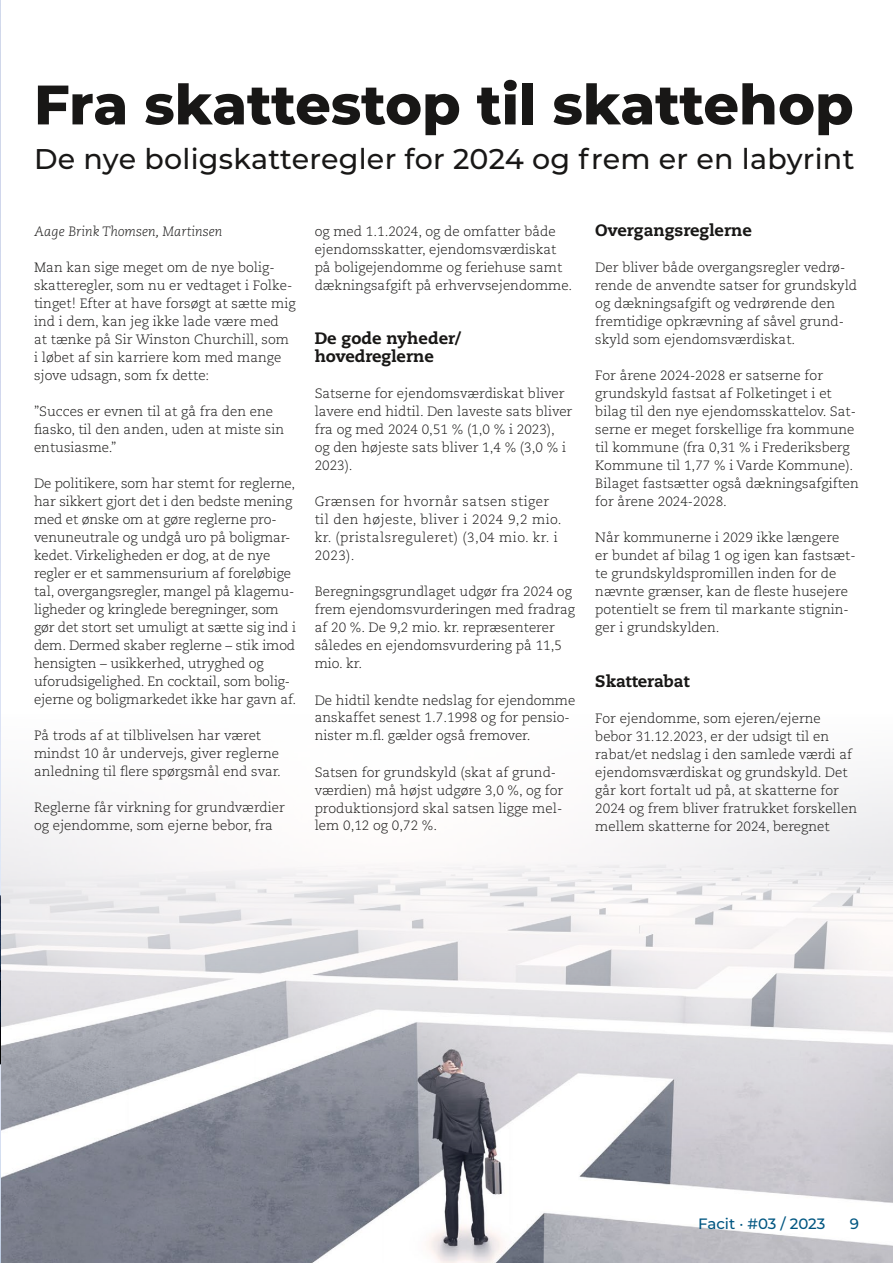
<style>
.page{position:relative;width:893px;height:1263px;background:#fff}
.page>*{position:absolute;margin:0;border:0;box-sizing:border-box;transform-origin:0 0}
.t1{font:800 55.5px "Montserrat";color:#181716}
.t2{font:500 28.5px "Montserrat";letter-spacing:.01em;color:#181716}
.t3{font:800 16.5px/18px "Caecilia LT Std";color:#181716}
.t4{font:500 15px "Montserrat";color:#005681}
.t5{font:300 13.5px/18px "Caecilia LT Std";color:#181716}
.t6{font:300 13.5px/18px "Caecilia LT Std";letter-spacing:.03em;color:#181716}
.t7{font:italic 300 13.5px "Caecilia LT Std";color:#181716}
</style>
<div class="page">
<img style="left:1px;top:779px;width:892px;height:484px">
<img style="left:0;top:1px;width:1px;height:1261px">
<h1 class="t1" style="left:34px;top:64px;width:821px">Fra skattestop til skattehop</h1>
<h2 class="t2" style="left:34px;top:139px;width:822px">De nye boligskatteregler for 2024 og frem er en labyrint</h2>
<p class="t7" style="left:34px;top:224px;width:190px">Aage Brink Thomsen, Martinsen</p>
<p class="t5" style="left:34px;top:259px;width:263px">Man kan sige meget om de nye bolig&shy;skatteregler, som nu er vedtaget i Folke&shy;tinget! Efter at have forsøgt at sætte mig ind i dem, kan jeg ikke lade være med<br>at tænke på Sir Winston Churchill, som i løbet af sin karriere kom med mange sjove udsagn, som fx dette:</p>
<p class="t5" style="left:34px;top:403px;width:252px">”Succes er evnen til at gå fra den ene fiasko, til den anden, uden at miste sin entusiasme.”</p>
<p class="t5" style="left:34px;top:475px;width:264px">De politikere, som har stemt for reglerne, har sikkert gjort det i den bedste mening med et ønske om at gøre reglerne pro&shy;venuneutrale og undgå uro på boligmar&shy;kedet. Virkeligheden er dog, at de nye regler er et sammensurium af foreløbige tal, overgangsregler, mangel på klagemu&shy;ligheder og kringlede beregninger, som gør det stort set umuligt at sætte sig ind i dem. Dermed skaber reglerne – stik imod hensigten – usikkerhed, utryghed og uforudsigelighed. En cocktail, som bolig&shy;ejerne og boligmarkedet ikke har gavn af.</p>
<p class="t5" style="left:34px;top:727px;width:249px">På trods af at tilblivelsen har været mindst 10 år undervejs, giver reglerne anledning til flere spørgsmål end svar.</p>
<p class="t5" style="left:34px;top:799px;width:252px">Reglerne får virkning for grundværdier og ejendomme, som ejerne bebor, fra</p>
<p class="t5" style="left:315px;top:223px;width:259px">og med 1.1.2024, og de omfatter både ejendomsskatter, ejendomsværdiskat på boligejendomme og feriehuse samt dækningsafgift på erhvervsejendomme.</p>
<p class="t3" style="left:315px;top:330px;width:148px">De gode nyheder/ hovedreglerne</p>
<p class="t5" style="left:315px;top:385px;width:259px">Satserne for ejendomsværdiskat bliver lavere end hidtil. Den laveste sats bliver fra og med 2024 0,51 % (1,0 % i 2023), og den højeste sats bliver 1,4 % (3,0 % i<br>2023).</p>
<p class="t6" style="left:315px;top:493px;width:248px">Grænsen for hvornår satsen stiger til den højeste, bliver i 2024 9,2 mio. kr. (pristalsreguleret) (3,04 mio. kr. i<br>2023).</p>
<p class="t5" style="left:315px;top:583px;width:262px">Beregningsgrundlaget udgør fra 2024 og frem ejendomsvurderingen med fradrag af 20 %. De 9,2 mio. kr. repræsenterer således en ejendomsvurdering på 11,5 mio. kr.</p>
<p class="t5" style="left:315px;top:691px;width:262px">De hidtil kendte nedslag for ejendomme anskaffet senest 1.7.1998 og for pensio&shy;nister m.fl. gælder også fremover.</p>
<p class="t5" style="left:315px;top:763px;width:250px">Satsen for grundskyld (skat af grund&shy;værdien) må højst udgøre 3,0 %, og for produktionsjord skal satsen ligge mel&shy;lem 0,12 og 0,72 %.</p>
<p class="t3" style="left:595px;top:222px;width:158px">Overgangsreglerne</p>
<p class="t5" style="left:595px;top:259px;width:263px">Der bliver både overgangsregler vedrø&shy;rende de anvendte satser for grundskyld og dækningsafgift og vedrørende den fremtidige opkrævning af såvel grund&shy;skyld som ejendomsværdiskat.</p>
<p class="t5" style="left:595px;top:367px;width:265px">For årene 2024-2028 er satserne for grundskyld fastsat af Folketinget i et bilag til den nye ejendomsskattelov. Sat&shy;serne er meget forskellige fra kommune til kommune (fra 0,31 % i Frederiksberg Kommune til 1,77 % i Varde Kommune).<br>Bilaget fastsætter også dækningsafgiften for årene 2024-2028.</p>
<p class="t5" style="left:595px;top:529px;width:262px">Når kommunerne i 2029 ikke længere<br>er bundet af bilag 1 og igen kan fastsæt&shy;te grundskyldspromillen inden for de nævnte grænser, kan de fleste husejere potentielt se frem til markante stignin&shy;ger i grundskylden.</p>
<p class="t3" style="left:595px;top:672px;width:96px">Skatterabat</p>
<p class="t5" style="left:595px;top:709px;width:263px">For ejendomme, som ejeren/ejerne bebor 31.12.2023, er der udsigt til en rabat/et nedslag i den samlede værdi af ejendomsværdiskat og grundskyld. Det går kort fortalt ud på, at skatterne for 2024 og frem bliver fratrukket forskellen mellem skatterne for 2024, beregnet</p>
<p class="t4" style="left:698px;top:1213px;width:129px">Facit · #03 / 2023</p>
<p class="t4" style="left:850px;top:1213px;width:11px">9</p>
</div>
